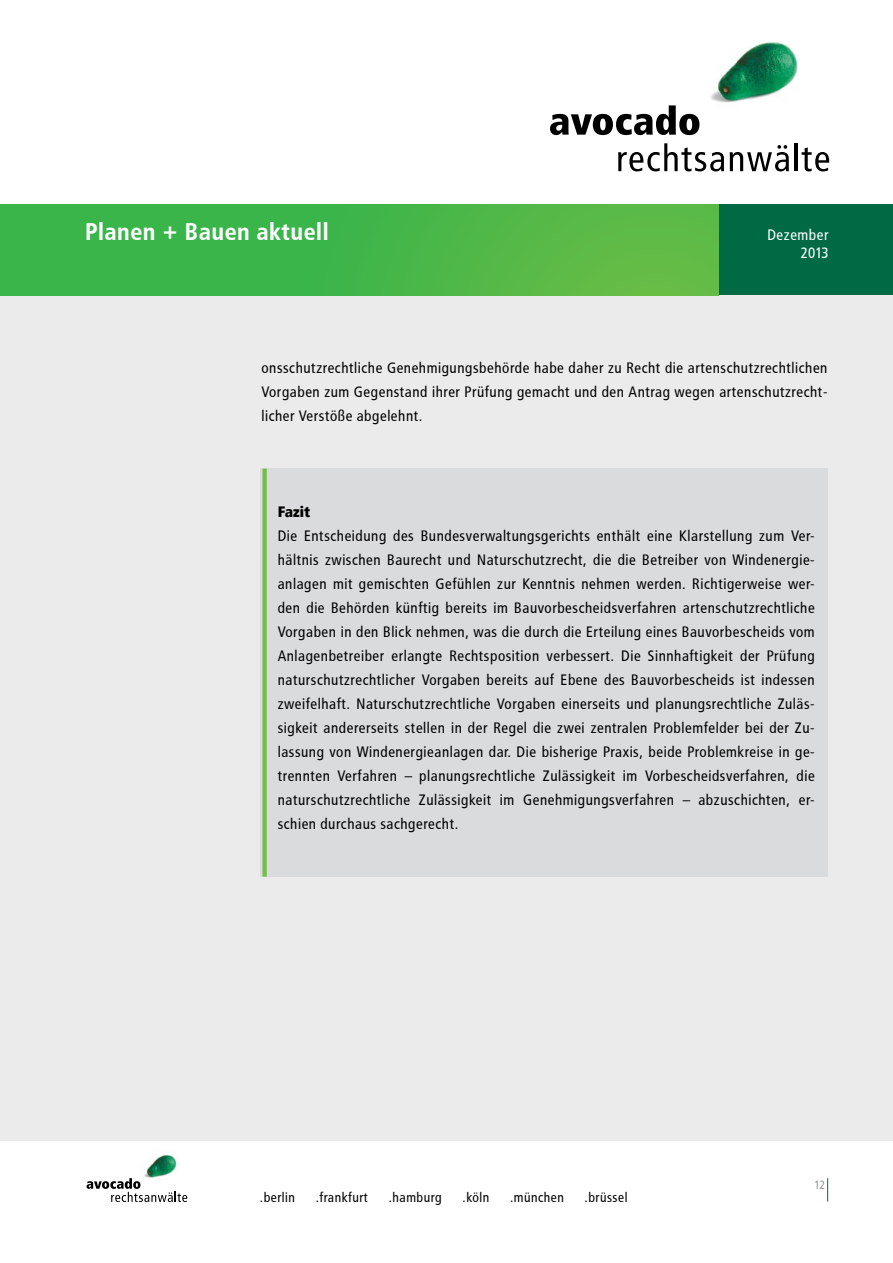
<style>
.page{position:relative;width:893px;height:1263px;background:#fff}
.page>*{position:absolute;margin:0;border:0;box-sizing:border-box;transform-origin:0 0}
.t1{font:700 24px "Avocado";color:#fff}
.t2{font:15px/24px "Avocado";color:#000;text-align:justify}
.t3{font:15px/18px "Avocado";color:#fff;text-align:right}
.t4{font:900 15px "Avocado";color:#000}
.t5{font:13.5px "Avocado";color:#000}
.t6{font:12px "Avocado";color:#97999c}
</style>
<div class="page">
<img style="left:711px;top:42px;width:87px;height:61px">
<svg style="left:550px;top:105px;width:149px;height:30px"></svg>
<svg style="left:618px;top:143px;width:106px;height:28px"></svg>
<svg style="left:730px;top:145px;width:59px;height:26px"></svg>
<hr style="left:795px;top:143px;width:3px;height:28px;background:#000">
<svg style="left:802px;top:147px;width:27px;height:24px"></svg>
<div style="left:719px;top:204px;width:174px;height:92px;background:#006a45"></div>
<svg style="left:827px;top:1178px;width:1px;height:23px"></svg>
<div style="left:0;top:296px;width:893px;height:845px;background:#ebebec"></div>
<img style="left:144px;top:1154px;width:33px;height:24px">
<svg style="left:87px;top:1178px;width:100px;height:24px"></svg>
<div style="left:0;top:204px;width:719px;height:92px;background:linear-gradient(to right,#2eb34b,#61bb46)"></div>
<div style="left:261px;top:469px;width:567px;height:408px;background:#dadbdc"></div>
<div style="left:262px;top:469px;width:5px;height:408px;background:#71bf44"></div>
<h1 class="t1" style="left:85px;top:218px;width:245px">Planen + Bauen aktuell</h1>
<p class="t3" style="left:767px;top:226px;width:63px">Dezember<br>2013</p>
<p class="t2" style="left:261px;top:355px;width:568px">onsschutzrechtliche Genehmigungsbehörde habe daher zu Recht die artenschutzrechtlichen Vorgaben zum Gegenstand ihrer Prüfung gemacht und den Antrag wegen artenschutzrecht&shy;licher Verstöße abgelehnt.</p>
<p class="t4" style="left:278px;top:502px;width:34px">Fazit</p>
<p class="t2" style="left:278px;top:523px;width:539px">Die Entscheidung des Bundesverwaltungsgerichts enthält eine Klarstellung zum Ver&shy;hältnis zwischen Baurecht und Naturschutzrecht, die die Betreiber von Windenergie&shy;anlagen mit gemischten Gefühlen zur Kenntnis nehmen werden. Richtigerweise wer&shy;den die Behörden künftig bereits im Bauvorbescheidsverfahren artenschutzrechtliche Vorgaben in den Blick nehmen, was die durch die Erteilung eines Bauvorbescheids vom Anlagenbetreiber erlangte Rechtsposition verbessert. Die Sinnhaftigkeit der Prüfung naturschutzrechtlicher Vorgaben bereits auf Ebene des Bauvorbescheids ist indessen zweifelhaft. Naturschutzrechtliche Vorgaben einerseits und planungsrechtliche Zuläs&shy;sigkeit andererseits stellen in der Regel die zwei zentralen Problemfelder bei der Zu&shy;lassung von Windenergieanlagen dar. Die bisherige Praxis, beide Problemkreise in ge&shy;trennten Verfahren – planungsrechtliche Zulässigkeit im Vorbescheidsverfahren, die naturschutzrechtliche Zulässigkeit im Genehmigungsverfahren – abzuschichten, er&shy;schien durchaus sachgerecht.</p>
<p class="t5" style="left:260px;top:1189px;width:37px">.berlin</p>
<p class="t5" style="left:316px;top:1189px;width:54px">.frankfurt</p>
<p class="t5" style="left:389px;top:1189px;width:55px">.hamburg</p>
<p class="t5" style="left:463px;top:1189px;width:29px">.köln</p>
<p class="t5" style="left:510px;top:1189px;width:56px">.münchen</p>
<p class="t5" style="left:585px;top:1189px;width:45px">.brüssel</p>
<p class="t6" style="left:814px;top:1178px;width:13px">12</p>
</div>
